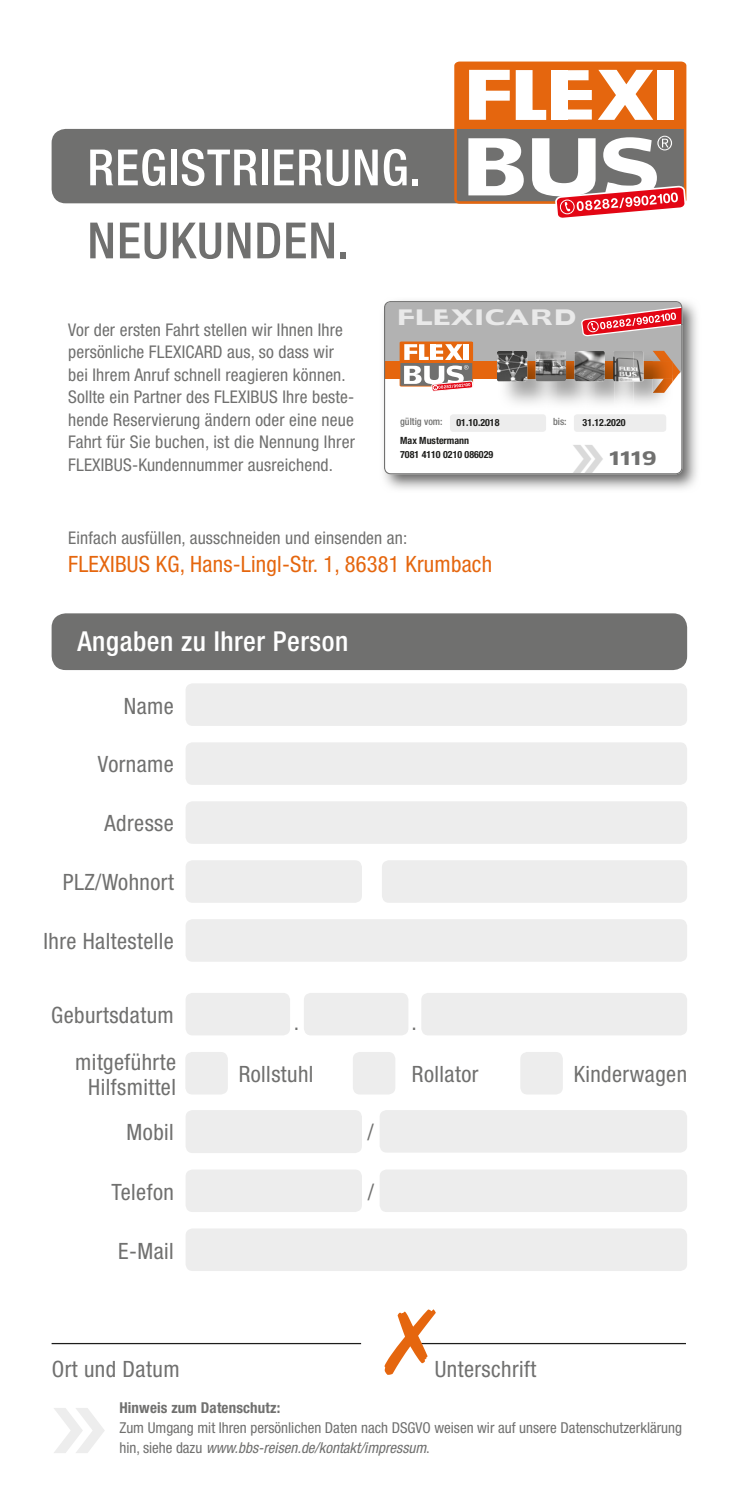
<style>
.page{position:relative;width:739px;height:1490px;background:#fff}
.page>*{position:absolute;margin:0;border:0;box-sizing:border-box;transform-origin:0 0}
.t1{font:500 condensed 50px "Helvetica Neue LT Std";letter-spacing:.02em;color:#fff}
.t2{font:500 condensed 50px "Helvetica Neue LT Std";letter-spacing:.02em;color:#70706f}
.t3{font:500 condensed 27.5px "Helvetica Neue LT Std";letter-spacing:.02em;color:#fff}
.t4{font:condensed 22.5px/25px "Helvetica Neue";letter-spacing:.02em;color:#70706f;text-align:center}
.t5{font:condensed 22.5px "Helvetica Neue";letter-spacing:.01em;color:#e5660e}
.t6{font:22px "Dorado Headline";letter-spacing:.03em;color:#e9e9e9}
.t7{font:19.25px "Dorado Headline";color:#70706f}
.t8{font:condensed 17.5px/22.5px "Helvetica Neue";letter-spacing:.01em;color:#70706f}
.t9{font:condensed 15px "Helvetica Neue";color:#70706f}
.t10{font:italic condensed 15px "Helvetica Neue LT Std";color:#70706f}
.t11{font:700 condensed 15px "Helvetica Neue LT Std";letter-spacing:.01em;color:#70706f}
.t12{font:700 condensed 10px "Helvetica Neue LT Std";color:#1d1d1b}
.t13{font:500 condensed 10px "Helvetica Neue LT Std";color:#70706f}
.t14{font:700 8px "Helvetica Neue";letter-spacing:.08em;color:#575756}
.s1{font-family:"Helvetica Neue";font-style:normal}
</style>
<div class="page">
<img style="left:383px;top:300px;width:314px;height:189px">
<svg style="left:384px;top:301px;width:298px;height:173px"></svg>
<img style="left:605px;top:361px;width:8px;height:17px">
<img style="left:613px;top:352px;width:21px;height:58px">
<img style="left:574px;top:351px;width:31px;height:30px">
<div style="left:52px;top:129px;width:580px;height:74px;background:#70706f;border-radius:14px"></div>
<hr style="left:52px;top:1342px;width:309px;height:2px;background:#1d1d1b">
<hr style="left:417px;top:1342px;width:269px;height:2px;background:#1d1d1b">
<svg style="left:454px;top:62px;width:232px;height:156px"></svg>
<div style="left:560px;top:199px;width:15px;height:15px;border:1px solid #fff;border-radius:50%"></div>
<div style="left:186px;top:801px;width:501px;height:42px;background:#ededed;border-radius:7px"></div>
<div style="left:186px;top:919px;width:501px;height:42px;background:#ededed;border-radius:7px"></div>
<div style="left:185px;top:1052px;width:43px;height:42px;background:#ededed;border-radius:7px"></div>
<div style="left:353px;top:1052px;width:42px;height:42px;background:#ededed;border-radius:7px"></div>
<div style="left:520px;top:1052px;width:43px;height:42px;background:#ededed;border-radius:7px"></div>
<div style="left:186px;top:860px;width:176px;height:42px;background:#ededed;border-radius:7px"></div>
<div style="left:382px;top:860px;width:305px;height:42px;background:#ededed;border-radius:7px"></div>
<div style="left:186px;top:683px;width:501px;height:43px;background:#ededed;border-radius:7px"></div>
<div style="left:186px;top:742px;width:501px;height:43px;background:#ededed;border-radius:7px"></div>
<div style="left:186px;top:1228px;width:501px;height:42px;background:#ededed;border-radius:7px"></div>
<div style="left:186px;top:1169px;width:176px;height:43px;background:#ededed;border-radius:7px"></div>
<div style="left:380px;top:1169px;width:307px;height:43px;background:#ededed;border-radius:7px"></div>
<div style="left:421px;top:992px;width:266px;height:43px;background:#ededed;border-radius:7px"></div>
<div style="left:186px;top:992px;width:104px;height:43px;background:#ededed;border-radius:7px"></div>
<div style="left:304px;top:992px;width:104px;height:43px;background:#ededed;border-radius:7px"></div>
<div style="left:186px;top:1110px;width:176px;height:43px;background:#ededed;border-radius:7px"></div>
<div style="left:380px;top:1110px;width:307px;height:42px;background:#ededed;border-radius:7px"></div>
<div style="left:52px;top:613px;width:635px;height:57px;background:#70706f;border-radius:14px"></div>
<svg style="left:643px;top:350px;width:37px;height:43px;background:#c8926b"></svg>
<svg style="left:573px;top:444px;width:30px;height:29px"></svg>
<svg style="left:417px;top:1342px;width:19px;height:3px"></svg>
<h1 class="t1" style="left:87px;top:138px;width:335px">REGISTRIERUNG.</h1>
<h1 class="t2" style="left:87px;top:211px;width:263px">NEUKUNDEN.</h1>
<p class="t8" style="left:68px;top:318px;width:288px">Vor der ersten Fahrt stellen wir Ihnen Ihre persönliche FLEXICARD aus, so dass wir bei Ihrem Anruf schnell reagieren können.<br>Sollte ein Partner des FLEXIBUS Ihre beste - hende Reservierung ändern oder eine neue Fahrt für Sie buchen, ist die Nennung Ihrer FLEXIBUS-Kundennummer ausreichend.</p>
<p class="t14" style="left:191px;top:390px;width:54px">KRUMBACH</p>
<p class="t6" style="left:397px;top:298px;width:181px">FLEXICARD</p>
<p class="t13" style="left:400px;top:416px;width:44px">gültig vom:</p>
<p class="t12" style="left:400px;top:435px;width:70px">Max Mustermann</p>
<p class="t13" style="left:553px;top:416px;width:15px">bis:</p>
<p class="t12" style="left:456px;top:416px;width:44px">01.10.2018</p>
<p class="t12" style="left:583px;top:416px;width:44px">31.12.2020</p>
<p class="t12" style="left:400px;top:448px;width:94px">7081 4110 0210 086029</p>
<p class="t7" style="left:607px;top:442px;width:51px">1119</p>
<p class="t8" style="left:68px;top:527px;width:341px">Einfach ausfüllen, ausschneiden und einsenden an:</p>
<p class="t5" style="left:68px;top:551px;width:425px">FLEXIBUS KG, Hans-Lingl-Str. 1, 86381 Krumbach</p>
<h2 class="t3" style="left:77px;top:624px;width:273px">Angaben zu Ihrer Person</h2>
<p class="t4" style="left:124px;top:693px;width:52px">Name</p>
<p class="t4" style="left:98px;top:752px;width:77px">Vorname</p>
<p class="t4" style="left:105px;top:810px;width:71px">Adresse</p>
<p class="t4" style="left:63px;top:869px;width:113px">PLZ/Wohnort</p>
<p class="t4" style="left:43px;top:928px;width:132px">Ihre Haltestelle</p>
<p class="t4" style="left:51px;top:1002px;width:124px">Geburtsdatum</p>
<p class="t4" style="left:75px;top:1049px;width:102px">mitgeführte<br>Hilfsmittel</p>
<p class="t4" style="left:294px;top:1009px;width:7px">.</p>
<p class="t4" style="left:411px;top:1009px;width:7px">.</p>
<p class="t4" style="left:239px;top:1061px;width:76px">Rollstuhl</p>
<p class="t4" style="left:412px;top:1061px;width:68px">Rollator</p>
<p class="t4" style="left:574px;top:1061px;width:115px">Kinderwagen</p>
<p class="t4" style="left:127px;top:1119px;width:49px">Mobil</p>
<p class="t4" style="left:367px;top:1119px;width:8px">/</p>
<p class="t4" style="left:112px;top:1179px;width:64px">Telefon</p>
<p class="t4" style="left:368px;top:1179px;width:8px">/</p>
<p class="t4" style="left:118px;top:1237px;width:57px">E-Mail</p>
<p class="t4" style="left:52px;top:1355px;width:129px">Ort und Datum</p>
<p class="t4" style="left:435px;top:1355px;width:103px">Unterschrift</p>
<p class="t11" style="left:119px;top:1398px;width:162px">Hinweis zum Datenschutz:</p>
<p class="t9" style="left:119px;top:1419px;width:564px">Zum Umgang mit Ihren persönlichen Daten nach DSGVO weisen wir auf unsere Datenschutzerklärung</p>
<p class="t10" style="left:119px;top:1439px;width:312px"><span class="s1">hin, siehe dazu</span> www.bbs-reisen.de/kontakt/impressum<span class="s1">.</span></p>
</div>
